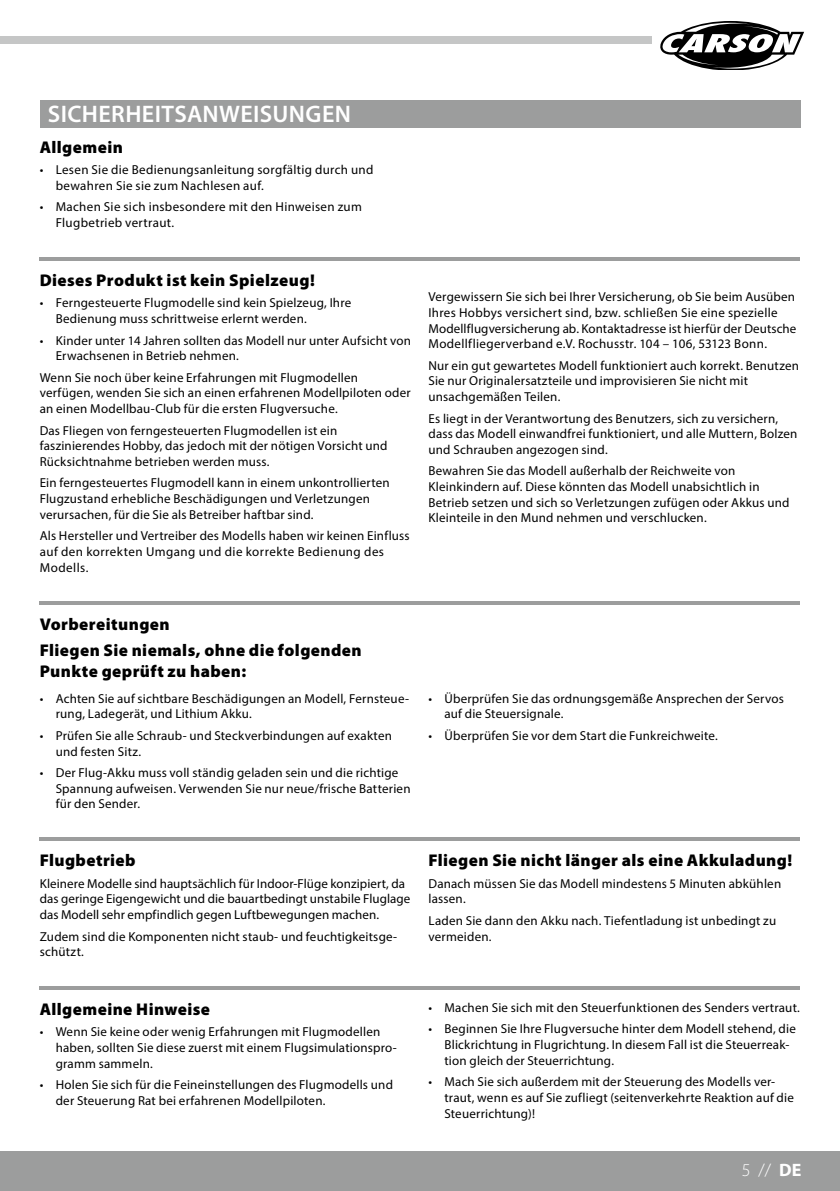
<style>
.page{position:relative;width:840px;height:1191px;background:#fff}
.page>*{position:absolute;margin:0;border:0;box-sizing:border-box;transform-origin:0 0}
.t1{font:600 24px "Myriad Pro";letter-spacing:.02em;color:#fff}
.t2{font:300 18px "Myriad Pro";color:#fff}
.t3{font:900 17px/26.4px "Myriad Pro";letter-spacing:.025em;color:#000}
.t4{font:13px/15.6px "Myriad Pro";letter-spacing:.015em;color:#000}
.s1{font-weight:700}
</style>
<div class="page">
<div style="left:0;top:1151px;width:839px;height:40px;background:#9c9d9d"></div>
<div style="left:0;top:36px;width:651px;height:8px;background:#c5c6c6"></div>
<svg style="left:660px;top:21px;width:144px;height:49px"></svg>
<div style="left:40px;top:100px;width:759px;height:28px;background:#9c9d9d"></div>
<hr style="left:40px;top:257px;width:759px;height:4px;background:#9c9d9d">
<hr style="left:40px;top:601px;width:759px;height:4px;background:#9c9d9d">
<hr style="left:40px;top:837px;width:759px;height:4px;background:#9c9d9d">
<hr style="left:40px;top:986px;width:759px;height:4px;background:#9c9d9d">
<h1 class="t1" style="left:48px;top:99px;width:304px">SICHERHEITSANWEISUNGEN</h1>
<h3 class="t3" style="left:40px;top:133px;width:85px">Allgemein</h3>
<p class="t4" style="left:56px;top:162px;width:319px;text-indent:-16px">• Lesen Sie die Bedienungsanleitung sorgfältig durch und bewahren Sie sie zum Nachlesen auf.</p>
<p class="t4" style="left:56px;top:199px;width:307px;text-indent:-16px">• Machen Sie sich insbesondere mit den Hinweisen zum<br>Flugbetrieb vertraut.</p>
<h3 class="t3" style="left:40px;top:266px;width:276px">Dieses Produkt ist kein Spielzeug!</h3>
<p class="t4" style="left:56px;top:295px;width:297px;text-indent:-16px">• Ferngesteuerte Flugmodelle sind kein Spielzeug, Ihre<br>Bedienung muss schrittweise erlernt werden.</p>
<p class="t4" style="left:56px;top:332px;width:357px;text-indent:-16px">• Kinder unter 14 Jahren sollten das Modell nur unter Aufsicht von<br>Erwachsenen in Betrieb nehmen.</p>
<p class="t4" style="left:40px;top:369px;width:372px">Wenn Sie noch über keine Erfahrungen mit Flugmodellen verfügen, wenden Sie sich an einen erfahrenen Modellpiloten oder an einen Modellbau-Club für die ersten Flugversuche.</p>
<p class="t4" style="left:40px;top:422px;width:349px">Das Fliegen von ferngesteuerten Flugmodellen ist ein faszinierendes Hobby, das jedoch mit der nötigen Vorsicht und<br>Rücksichtnahme betrieben werden muss.</p>
<p class="t4" style="left:40px;top:475px;width:351px">Ein ferngesteuertes Flugmodell kann in einem unkontrollierten<br>Flugzustand erhebliche Beschädigungen und Verletzungen verursachen, für die Sie als Betreiber haftbar sind.</p>
<p class="t4" style="left:40px;top:528px;width:371px">Als Hersteller und Vertreiber des Modells haben wir keinen Einfluss auf den korrekten Umgang und die korrekte Bedienung des<br>Modells.</p>
<p class="t4" style="left:428px;top:289px;width:369px">Vergewissern Sie sich bei Ihrer Versicherung, ob Sie beim Ausüben Ihres Hobbys versichert sind, bzw. schließen Sie eine spezielle Modellflugversicherung ab. Kontaktadresse ist hierfür der Deutsche Modellfliegerverband e.V. Rochusstr. 104 – 106, 53123 Bonn.</p>
<p class="t4" style="left:428px;top:357px;width:372px">Nur ein gut gewartetes Modell funktioniert auch korrekt. Benutzen<br>Sie nur Originalersatzteile und improvisieren Sie nicht mit unsachgemäßen Teilen.</p>
<p class="t4" style="left:428px;top:410px;width:370px">Es liegt in der Verantwortung des Benutzers, sich zu versichern, dass das Modell einwandfrei funktioniert, und alle Muttern, Bolzen und Schrauben angezogen sind.</p>
<p class="t4" style="left:428px;top:463px;width:362px">Bewahren Sie das Modell außerhalb der Reichweite von Kleinkindern auf. Diese könnten das Modell unabsichtlich in Betrieb setzen und sich so Verletzungen zufügen oder Akkus und Kleinteile in den Mund nehmen und verschlucken.</p>
<h3 class="t3" style="left:40px;top:610px;width:323px">Vorbereitungen<br>Fliegen Sie niemals, ohne die folgenden</h3>
<h3 class="t3" style="left:40px;top:657px;width:208px">Punkte geprüft zu haben:</h3>
<p class="t4" style="left:56px;top:690px;width:354px;text-indent:-16px">• Achten Sie auf sichtbare Beschädigungen an Modell, Fernsteue&shy;rung, Ladegerät, und Lithium Akku.</p>
<p class="t4" style="left:56px;top:727px;width:337px;text-indent:-16px">• Prüfen Sie alle Schraub- und Steckverbindungen auf exakten und festen Sitz.</p>
<p class="t4" style="left:56px;top:765px;width:356px;text-indent:-16px">• Der Flug-Akku muss voll ständig geladen sein und die richtige<br>Spannung aufweisen. Verwenden Sie nur neue/frische Batterien für den Sender.</p>
<h3 class="t3" style="left:40px;top:846px;width:97px">Flugbetrieb</h3>
<p class="t4" style="left:40px;top:875px;width:372px">Kleinere Modelle sind hauptsächlich für Indoor-Flüge konzipiert, da das geringe Eigengewicht und die bauartbedingt unstabile Fluglage das Modell sehr empfindlich gegen Luftbewegungen machen.</p>
<p class="t4" style="left:40px;top:928px;width:359px">Zudem sind die Komponenten nicht staub- und feuchtigkeitsge&shy;schützt.</p>
<h3 class="t3" style="left:40px;top:995px;width:172px">Allgemeine Hinweise</h3>
<p class="t4" style="left:56px;top:1024px;width:342px;text-indent:-16px">• Wenn Sie keine oder wenig Erfahrungen mit Flugmodellen haben, sollten Sie diese zuerst mit einem Flugsimulationspro&shy;gramm sammeln.</p>
<p class="t4" style="left:56px;top:1077px;width:338px;text-indent:-16px">• Holen Sie sich für die Feineinstellungen des Flugmodells und der Steuerung Rat bei erfahrenen Modellpiloten.</p>
<p class="t4" style="left:444px;top:690px;width:341px;text-indent:-16px">• Überprüfen Sie das ordnungsgemäße Ansprechen der Servos auf die Steuersignale.</p>
<p class="t4" style="left:428px;top:727px;width:290px">• Überprüfen Sie vor dem Start die Funkreichweite.</p>
<h3 class="t3" style="left:428px;top:846px;width:365px">Fliegen Sie nicht länger als eine Akkuladung!</h3>
<p class="t4" style="left:428px;top:875px;width:354px">Danach müssen Sie das Modell mindestens 5 Minuten abkühlen lassen.</p>
<p class="t4" style="left:428px;top:912px;width:349px">Laden Sie dann den Akku nach. Tiefentladung ist unbedingt zu vermeiden.</p>
<p class="t4" style="left:428px;top:999px;width:373px">• Machen Sie sich mit den Steuerfunktionen des Senders vertraut.</p>
<p class="t4" style="left:444px;top:1021px;width:353px;text-indent:-16px">• Beginnen Sie Ihre Flugversuche hinter dem Modell stehend, die<br>Blickrichtung in Flugrichtung. In diesem Fall ist die Steuerreak&shy;tion gleich der Steuerrichtung.</p>
<p class="t4" style="left:444px;top:1074px;width:351px;text-indent:-16px">• Mach Sie sich außerdem mit der Steuerung des Modells ver&shy;traut, wenn es auf Sie zufliegt (seitenverkehrte Reaktion auf die<br>Steuerrichtung)!</p>
<h2 class="t2" style="left:741px;top:1159px;width:49px">5 // <span class="s1">DE</span></h2>
</div>
